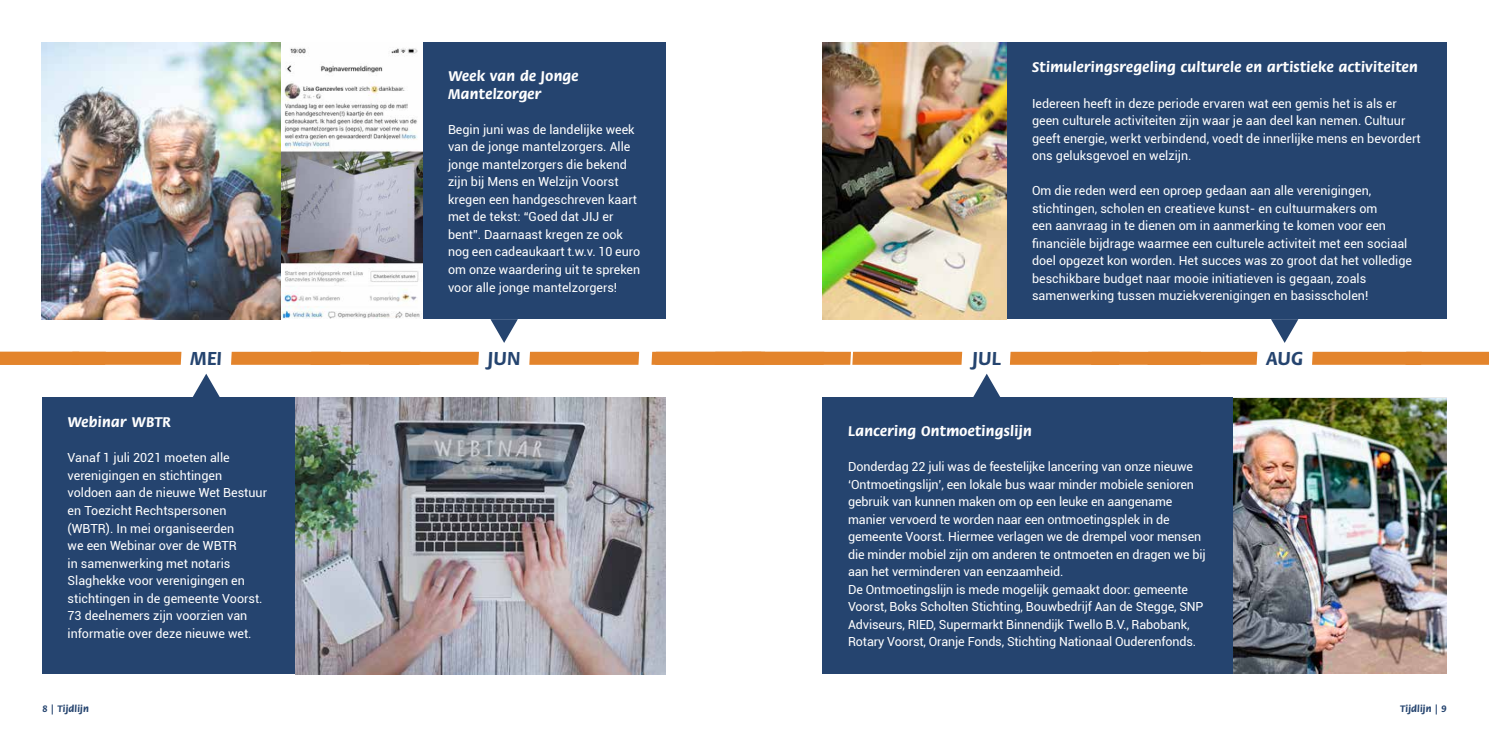
<style>
.page{position:relative;width:1489px;height:745px;background:#fff}
.page>*{position:absolute;margin:0;border:0;box-sizing:border-box;transform-origin:0 0}
.t1{font:700 20px "Flora Std";letter-spacing:.01em;color:#25446f}
.t2{font:700 15px/17.5px "Flora Std";letter-spacing:.025em;color:#fff}
.t3{font:12.5px/17.5px "Roboto";color:#fff}
.t4{font:700 10px "Flora Std";letter-spacing:.025em;color:#25446f}
</style>
<div class="page">
<svg style="left:231px;top:351px;width:248px;height:13px;background:#e48b38"></svg>
<svg style="left:0;top:351px;width:181px;height:13px;background:#e48a37"></svg>
<svg style="left:529px;top:351px;width:110px;height:13px"></svg>
<svg style="left:193px;top:373px;width:27px;height:24px"></svg>
<svg style="left:490px;top:319px;width:28px;height:24px"></svg>
<div style="left:42px;top:397px;width:624px;height:276px;background:#25446f"></div>
<div style="left:422px;top:43px;width:244px;height:276px;background:#25446f"></div>
<img style="left:296px;top:397px;width:370px;height:276px">
<img style="left:42px;top:43px;width:380px;height:276px">
<svg style="left:1010px;top:351px;width:247px;height:13px;background:#e48b38"></svg>
<svg style="left:651px;top:351px;width:311px;height:13px;background:#e48b39"></svg>
<svg style="left:1312px;top:351px;width:176px;height:13px;background:#e48b39"></svg>
<svg style="left:973px;top:373px;width:27px;height:24px"></svg>
<svg style="left:1271px;top:319px;width:27px;height:24px"></svg>
<div style="left:822px;top:397px;width:624px;height:276px;background:#25446f"></div>
<div style="left:1006px;top:43px;width:440px;height:276px;background:#25446f"></div>
<img style="left:1233px;top:398px;width:213px;height:274px">
<img style="left:822px;top:43px;width:184px;height:276px">
<p class="t2" style="left:448px;top:68px;width:132px">Week van de Jonge<br>Mantelzorger</p>
<p class="t3" style="left:448px;top:120px;width:194px">Begin juni was de landelijke week van de jonge mantelzorgers. Alle jonge mantelzorgers die bekend zijn bij Mens en Welzijn Voorst kregen een handgeschreven kaart met de tekst: “Goed dat JIJ er bent”. Daarnaast kregen ze ook nog een cadeaukaart t.w.v. 10 euro om onze waardering uit te spreken voor alle jonge mantelzorgers!</p>
<h1 class="t1" style="left:190px;top:347px;width:33px">MEI</h1>
<h1 class="t1" style="left:488px;top:347px;width:34px">JUN</h1>
<p class="t2" style="left:68px;top:414px;width:105px">Webinar WBTR</p>
<p class="t3" style="left:68px;top:448px;width:201px">Vanaf 1 juli 2021 moeten alle verenigingen en stichtingen voldoen aan de nieuwe Wet Bestuur en Toezicht Rechtspersonen (WBTR). In mei organiseerden<br>we een Webinar over de WBTR<br>in samenwerking met notaris<br>Slaghekke voor verenigingen en stichtingen in de gemeente Voorst.<br>73 deelnemers zijn voorzien van informatie over deze nieuwe wet.</p>
<p class="t4" style="left:43px;top:702px;width:48px">8 | Tijdlijn</p>
<p class="t2" style="left:1032px;top:59px;width:387px">Stimuleringsregeling culturele en artistieke activiteiten</p>
<p class="t3" style="left:1032px;top:94px;width:390px">Iedereen heeft in deze periode ervaren wat een gemis het is als er geen culturele activiteiten zijn waar je aan deel kan nemen. Cultuur geeft energie, werkt verbindend, voedt de innerlijke mens en bevordert ons geluksgevoel en welzijn.</p>
<p class="t3" style="left:1032px;top:181px;width:381px">Om die reden werd een oproep gedaan aan alle verenigingen, stichtingen, scholen en creatieve kunst- en cultuurmakers om<br>een aanvraag in te dienen om in aanmerking te komen voor een financiële bijdrage waarmee een culturele activiteit met een sociaal doel opgezet kon worden. Het succes was zo groot dat het volledige beschikbare budget naar mooie initiatieven is gegaan, zoals samenwerking tussen muziekverenigingen en basisscholen!</p>
<h1 class="t1" style="left:972px;top:347px;width:30px">JUL</h1>
<h1 class="t1" style="left:1265px;top:347px;width:38px">AUG</h1>
<p class="t2" style="left:848px;top:422px;width:185px">Lancering Ontmoetingslijn</p>
<p class="t3" style="left:848px;top:457px;width:359px">Donderdag 22 juli was de feestelijke lancering van onze nieuwe ‘Ontmoetingslijn’, een lokale bus waar minder mobiele senioren gebruik van kunnen maken om op een leuke en aangename manier vervoerd te worden naar een ontmoetingsplek in de gemeente Voorst. Hiermee verlagen we de drempel voor mensen die minder mobiel zijn om anderen te ontmoeten en dragen we bij aan het verminderen van eenzaamheid.<br>De Ontmoetingslijn is mede mogelijk gemaakt door: gemeente Voorst, Boks Scholten Stichting, Bouwbedrijf Aan de Stegge, SNP Adviseurs, RIED, Supermarkt Binnendijk Twello B.V., Rabobank, Rotary Voorst, Oranje Fonds, Stichting Nationaal Ouderenfonds.</p>
<p class="t4" style="left:1399px;top:702px;width:48px">Tijdlijn | 9</p>
</div>
